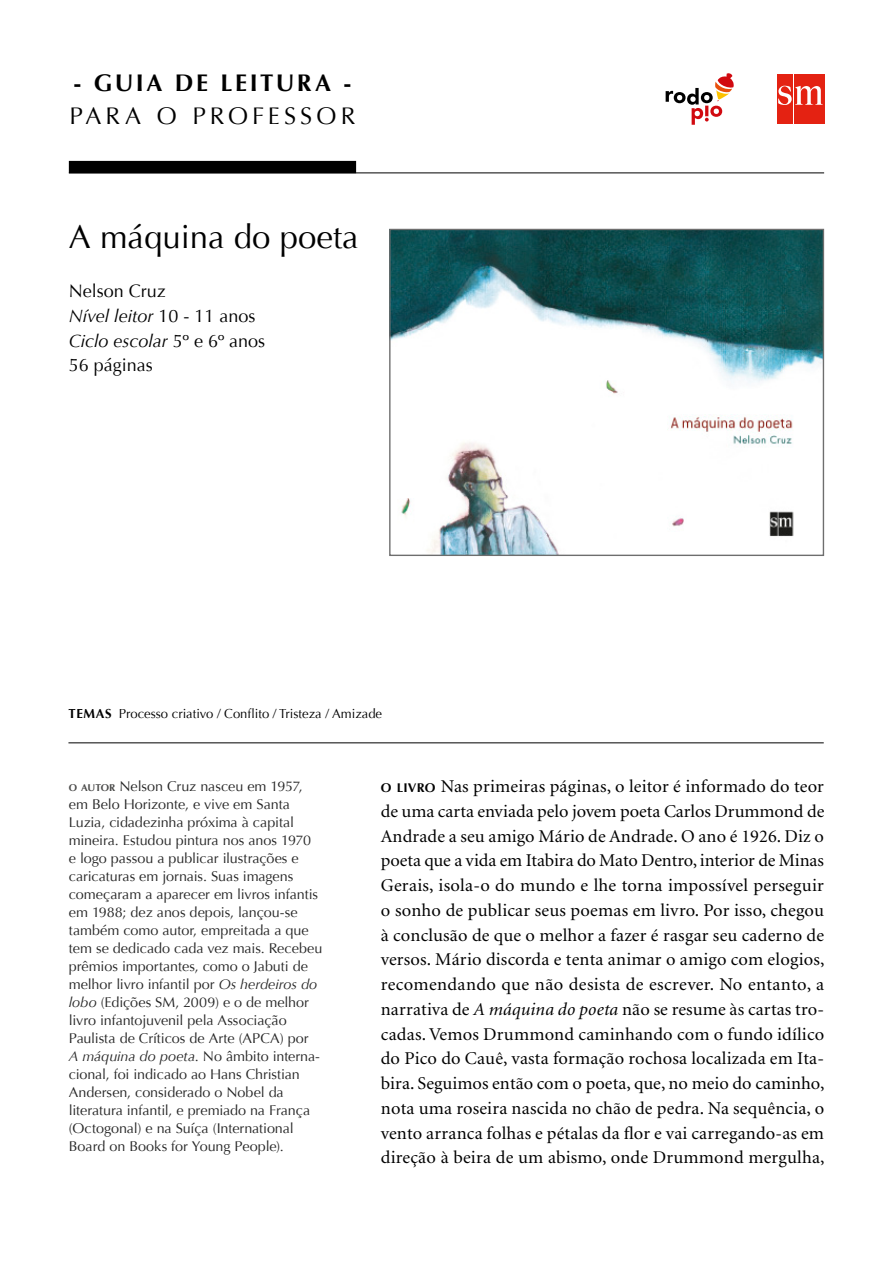
<style>
.page{position:relative;width:893px;height:1263px;background:#fff}
.page>*{position:absolute;margin:0;border:0;box-sizing:border-box;transform-origin:0 0}
.TÍTULO_LIVRO{font:33px "Optima";color:#000}
.t1{font:700 24px "Optima";letter-spacing:.1em;color:#000}
.t2{font:24px "Optima";letter-spacing:.17em;color:#000}
.TEXTO_CORRIDO{font:18px/24.8px "Minion";letter-spacing:.01em;color:#000;text-align:justify}
.t3{font:italic 18px "Optima";color:#000}
.t4{font:18px "Optima";color:#000}
.TEXTO_LATERAL_1Parag{font:14.1px/18px "Optima";letter-spacing:-.005em;color:#252525}
.TEMAS{font:13.05px "Optima";color:#000}
.s1{font-style:normal}
.s2{font-weight:700}
.s3{font-weight:700;font-size:9.9px;color:#4a4a49}
.s4{font-style:italic}
.s5{font-family:"Optima";font-weight:700;font-size:12.6px}
</style>
<div class="page">
<img style="left:391px;top:231px;width:431px;height:323px">
<div style="left:389px;top:229px;width:435px;height:327px;border:1px solid #6e6e6e"></div>
<div style="left:69px;top:161px;width:287px;height:12px;background:#000"></div>
<hr style="left:68px;top:742px;width:756px;height:1px;background:#000">
<hr style="left:69px;top:173px;width:755px;height:1px;background:#000">
<div style="left:794px;top:74px;width:30px;height:50px;background:#e42212"></div>
<div style="left:777px;top:74px;width:15px;height:50px;background:#e42212"></div>
<svg style="left:778px;top:85px;width:45px;height:20px"></svg>
<svg style="left:666px;top:73px;width:68px;height:52px"></svg>
<p class="t1" style="left:73px;top:69px;width:279px">- GUIA DE LEITURA -</p>
<p class="t2" style="left:70px;top:102px;width:287px">PARA O PROFESSOR</p>
<p class="TÍTULO_LIVRO" style="left:69px;top:217px;width:291px">A máquina do poeta</p>
<p class="t4" style="left:69px;top:280px;width:99px">Nelson Cruz</p>
<p class="t3" style="left:69px;top:305px;width:188px">Nível leitor <span class="s1">10 - 11 anos</span></p>
<p class="t3" style="left:69px;top:330px;width:198px">Ciclo escolar <span class="s1">5º e 6º anos</span></p>
<p class="t4" style="left:69px;top:355px;width:86px">56 páginas</p>
<p class="TEMAS" style="left:68px;top:706px;width:315px"><span class="s2">TEMAS</span> Processo criativo / Conflito / Tristeza / Amizade</p>
<p class="TEXTO_LATERAL_1Parag" style="left:69px;top:778px;width:255px"><span class="s3">O AUTOR</span> Nelson Cruz nasceu em 1957, em Belo Horizonte, e vive em Santa Luzia, cidadezinha próxima à capital mineira. Estudou pintura nos anos 1970<br>e logo passou a publicar ilustrações e caricaturas em jornais. Suas imagens começaram a aparecer em livros infantis em 1988; dez anos depois, lançou-se também como autor, empreitada a que tem se dedicado cada vez mais. Recebeu prêmios importantes, como o Jabuti de melhor livro infantil por <span class="s4">Os herdeiros do lobo</span> (Edições SM, 2009) e o de melhor livro infantojuvenil pela Associação Paulista de Críticos de Arte (APCA) por<br><span class="s4">A máquina do poeta</span>. No âmbito interna&shy;cional, foi indicado ao Hans Christian Andersen, considerado o Nobel da literatura infantil, e premiado na França (Octogonal) e na Suíça (International Board on Books for Young People).</p>
<p class="TEXTO_CORRIDO" style="left:381px;top:775px;width:445px"><span class="s5">O LIVRO</span> Nas primeiras páginas, o leitor é informado do teor de uma carta enviada pelo jovem poeta Carlos Drummond de Andrade a seu amigo Mário de Andrade. O ano é 1926. Diz o poeta que a vida em Itabira do Mato Dentro, interior de Minas Gerais, isola-o do mundo e lhe torna impossível perseguir o sonho de publicar seus poemas em livro. Por isso, chegou à conclusão de que o melhor a fazer é rasgar seu caderno de versos. Mário discorda e tenta animar o amigo com elogios, recomendando que não desista de escrever. No entanto, a narrativa de <span class="s4">A máquina do poeta</span> não se resume às cartas tro&shy;cadas. Vemos Drummond caminhando com o fundo idílico do Pico do Cauê, vasta formação rochosa localizada em Ita&shy;bira. Seguimos então com o poeta, que, no meio do caminho, nota uma roseira nascida no chão de pedra. Na sequência, o vento arranca folhas e pétalas da flor e vai carregando-as em direção à beira de um abismo, onde Drummond mergulha,</p>
</div>
